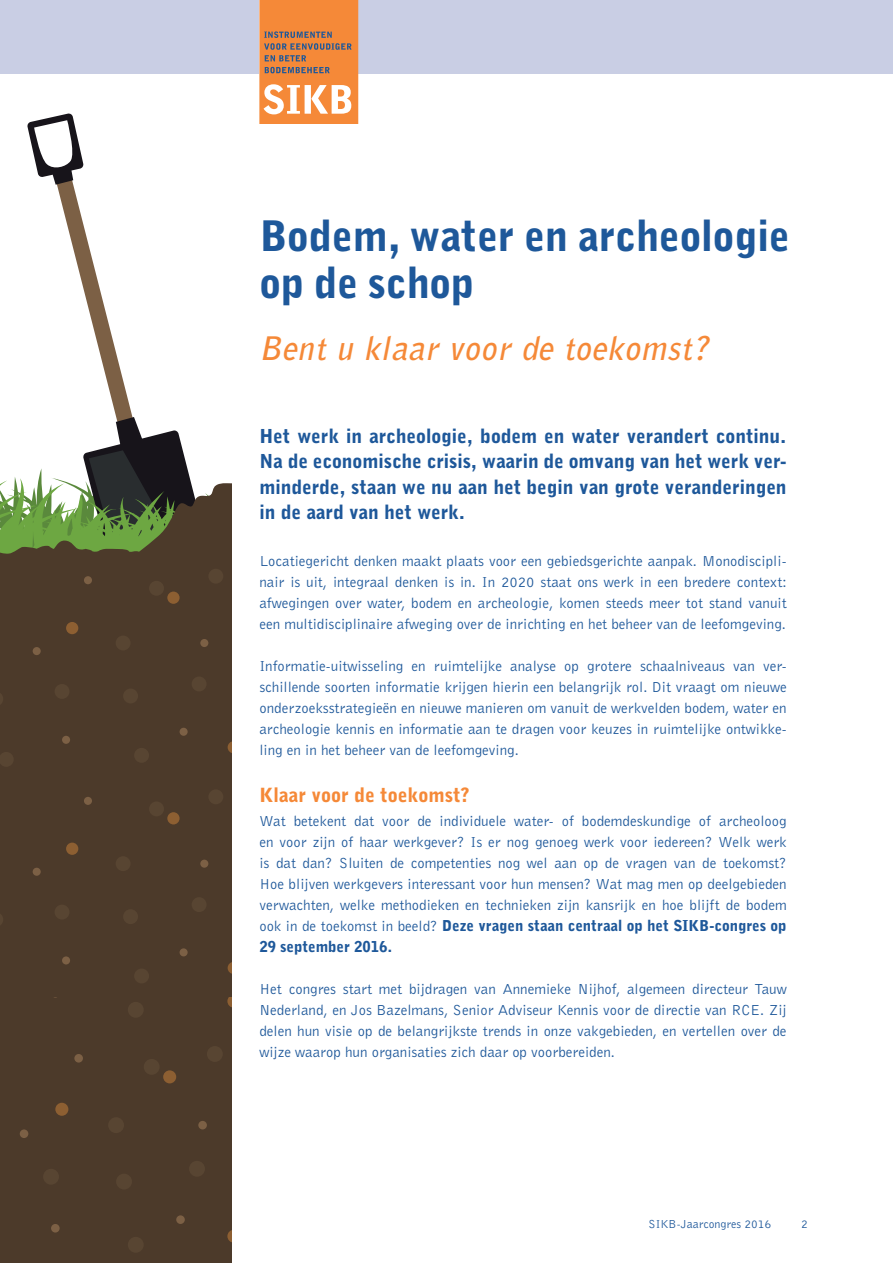
<style>
.page{position:relative;width:893px;height:1263px;background:#fff}
.page>*{position:absolute;margin:0;border:0;box-sizing:border-box;transform-origin:0 0}
.t1{font:900 42px/47.2px "Bell Gothic BT";letter-spacing:-.005em;color:#1e589a}
.t2{font:italic 700 32.4px "Bell Gothic BT";color:#f58938}
.TUSSEN{font:900 19.5px "Bell Gothic BT";color:#f58938}
.BOLD{font:900 19.2px/25.5px "Bell Gothic BT";color:#1e589a;text-align:justify}
.PLAT{font:15px/21px "Bell Gothic BT";color:#1e589a;text-align:justify}
.t3{font:12px "Bell Gothic BT";color:#1e589a}
.s1{font-weight:900}
</style>
<div class="page">
<div style="left:0;top:0;width:893px;height:73px;background:#c9cee4"></div>
<svg style="left:259px;top:0;width:99px;height:123px;background:#e79457"></svg>
<div style="left:0;top:574px;width:231px;height:424px;background:#4c3a2a"></div>
<div style="left:84px;top:576px;width:8px;height:8px;background:#7c6045;border-radius:50%"></div>
<div style="left:180px;top:728px;width:8px;height:8px;background:#7c6045;border-radius:50%"></div>
<div style="left:200px;top:639px;width:8px;height:8px;background:#7c6045;border-radius:50%"></div>
<div style="left:62px;top:736px;width:8px;height:8px;background:#7c6045;border-radius:50%"></div>
<div style="left:33px;top:647px;width:8px;height:8px;background:#7c6045;border-radius:50%"></div>
<div style="left:116px;top:635px;width:15px;height:15px;background:#584532;border-radius:50%"></div>
<svg style="left:0;top:691px;width:3px;height:15px"></svg>
<div style="left:149px;top:581px;width:15px;height:15px;background:#584532;border-radius:50%"></div>
<div style="left:134px;top:748px;width:15px;height:15px;background:#584532;border-radius:50%"></div>
<div style="left:123px;top:688px;width:15px;height:15px;background:#584532;border-radius:50%"></div>
<div style="left:192px;top:676px;width:15px;height:15px;background:#584532;border-radius:50%"></div>
<div style="left:208px;top:569px;width:15px;height:15px;background:#584532;border-radius:50%"></div>
<svg style="left:228px;top:741px;width:3px;height:12px"></svg>
<div style="left:167px;top:592px;width:13px;height:12px;background:#8d5f32;border-radius:50%"></div>
<div style="left:66px;top:622px;width:12px;height:12px;background:#8d5f32;border-radius:50%"></div>
<div style="left:55px;top:684px;width:15px;height:15px;background:#584532;border-radius:50%"></div>
<div style="left:84px;top:797px;width:8px;height:8px;background:#7c6045;border-radius:50%"></div>
<div style="left:180px;top:948px;width:8px;height:8px;background:#7c6045;border-radius:50%"></div>
<div style="left:200px;top:860px;width:8px;height:8px;background:#7c6045;border-radius:50%"></div>
<div style="left:62px;top:956px;width:8px;height:8px;background:#7c6045;border-radius:50%"></div>
<div style="left:33px;top:868px;width:8px;height:8px;background:#7c6045;border-radius:50%"></div>
<svg style="left:0;top:752px;width:14px;height:15px"></svg>
<div style="left:116px;top:856px;width:15px;height:15px;background:#584532;border-radius:50%"></div>
<svg style="left:0;top:912px;width:3px;height:15px"></svg>
<div style="left:149px;top:801px;width:15px;height:15px;background:#584532;border-radius:50%"></div>
<div style="left:134px;top:968px;width:15px;height:15px;background:#584532;border-radius:50%"></div>
<div style="left:123px;top:909px;width:15px;height:15px;background:#584532;border-radius:50%"></div>
<div style="left:192px;top:897px;width:15px;height:15px;background:#584532;border-radius:50%"></div>
<div style="left:208px;top:789px;width:15px;height:15px;background:#584532;border-radius:50%"></div>
<svg style="left:228px;top:962px;width:3px;height:12px"></svg>
<div style="left:167px;top:812px;width:13px;height:12px;background:#8d5f32;border-radius:50%"></div>
<div style="left:66px;top:843px;width:12px;height:12px;background:#8d5f32;border-radius:50%"></div>
<div style="left:55px;top:905px;width:15px;height:14px;background:#584532;border-radius:50%"></div>
<svg style="left:0;top:114px;width:231px;height:460px"></svg>
<div style="left:0;top:998px;width:231px;height:265px;background:#4c3a2a"></div>
<div style="left:128px;top:1002px;width:16px;height:16px;background:#584532;border-radius:50%"></div>
<svg style="left:227px;top:998px;width:4px;height:10px"></svg>
<div style="left:74px;top:1054px;width:9px;height:8px;background:#7c6045;border-radius:50%"></div>
<div style="left:176px;top:1215px;width:9px;height:9px;background:#7c6045;border-radius:50%"></div>
<div style="left:198px;top:1121px;width:9px;height:8px;background:#7c6045;border-radius:50%"></div>
<div style="left:51px;top:1224px;width:9px;height:8px;background:#7c6045;border-radius:50%"></div>
<div style="left:20px;top:1129px;width:8px;height:9px;background:#7c6045;border-radius:50%"></div>
<div style="left:108px;top:1117px;width:16px;height:16px;background:#584532;border-radius:50%"></div>
<div style="left:144px;top:1059px;width:16px;height:16px;background:#584532;border-radius:50%"></div>
<div style="left:128px;top:1237px;width:16px;height:16px;background:#584532;border-radius:50%"></div>
<div style="left:116px;top:1173px;width:16px;height:16px;background:#584532;border-radius:50%"></div>
<div style="left:189px;top:1161px;width:16px;height:16px;background:#584532;border-radius:50%"></div>
<div style="left:207px;top:1046px;width:16px;height:16px;background:#584532;border-radius:50%"></div>
<svg style="left:227px;top:1230px;width:4px;height:13px"></svg>
<div style="left:163px;top:1070px;width:13px;height:13px;background:#8d5f32;border-radius:50%"></div>
<div style="left:55px;top:1103px;width:13px;height:13px;background:#8d5f32;border-radius:50%"></div>
<div style="left:43px;top:1169px;width:16px;height:16px;background:#584532;border-radius:50%"></div>
<p class="t1" style="left:259px;top:211px;width:532px">Bodem, water en archeologie op de schop</p>
<p class="t2" style="left:259px;top:327px;width:459px">Bent u klaar voor de toekomst?</p>
<p class="BOLD" style="left:259px;top:423px;width:529px">Het werk in archeologie, bodem en water verandert continu.<br>Na de economische crisis, waarin de omvang van het werk ver&shy;minderde, staan we nu aan het begin van grote veranderingen in de aard van het werk.</p>
<p class="PLAT" style="left:259px;top:550px;width:529px">Locatiegericht denken maakt plaats voor een gebiedsgerichte aanpak. Monodiscipli&shy;nair is uit, integraal denken is in. In 2020 staat ons werk in een bredere context: afwegingen over water, bodem en archeologie, komen steeds meer tot stand vanuit een multidisciplinaire afweging over de inrichting en het beheer van de leefomgeving.</p>
<p class="PLAT" style="left:259px;top:655px;width:529px">Informatie-uitwisseling en ruimtelijke analyse op grotere schaalniveaus van ver&shy;schillende soorten informatie krijgen hierin een belangrijk rol. Dit vraagt om nieuwe onderzoeksstrategieën en nieuwe manieren om vanuit de werkvelden bodem, water en archeologie kennis en informatie aan te dragen voor keuzes in ruimtelijke ontwikke&shy;ling en in het beheer van de leefomgeving.</p>
<p class="TUSSEN" style="left:259px;top:783px;width:211px">Klaar voor de toekomst?</p>
<p class="PLAT" style="left:259px;top:810px;width:529px">Wat betekent dat voor de individuele water- of bodemdeskundige of archeoloog en voor zijn of haar werkgever? Is er nog genoeg werk voor iedereen? Welk werk is dat dan? Sluiten de competenties nog wel aan op de vragen van de toekomst?<br>Hoe blijven werkgevers interessant voor hun mensen? Wat mag men op deelgebieden verwachten, welke methodieken en technieken zijn kansrijk en hoe blijft de bodem ook in de toekomst in beeld? <span class="s1">Deze vragen staan centraal op het SIKB-congres op 29 september 2016.</span></p>
<p class="PLAT" style="left:259px;top:978px;width:529px">Het congres start met bijdragen van Annemieke Nijhof, algemeen directeur Tauw Nederland, en Jos Bazelmans, Senior Adviseur Kennis voor de directie van RCE. Zij delen hun visie op de belangrijkste trends in onze vakgebieden, en vertellen over de wijze waarop hun organisaties zich daar op voorbereiden.</p>
<p class="t3" style="left:648px;top:1216px;width:124px">SIKB-Jaarcongres 2016</p>
<p class="t3" style="left:801px;top:1216px;width:8px">2</p>
</div>
